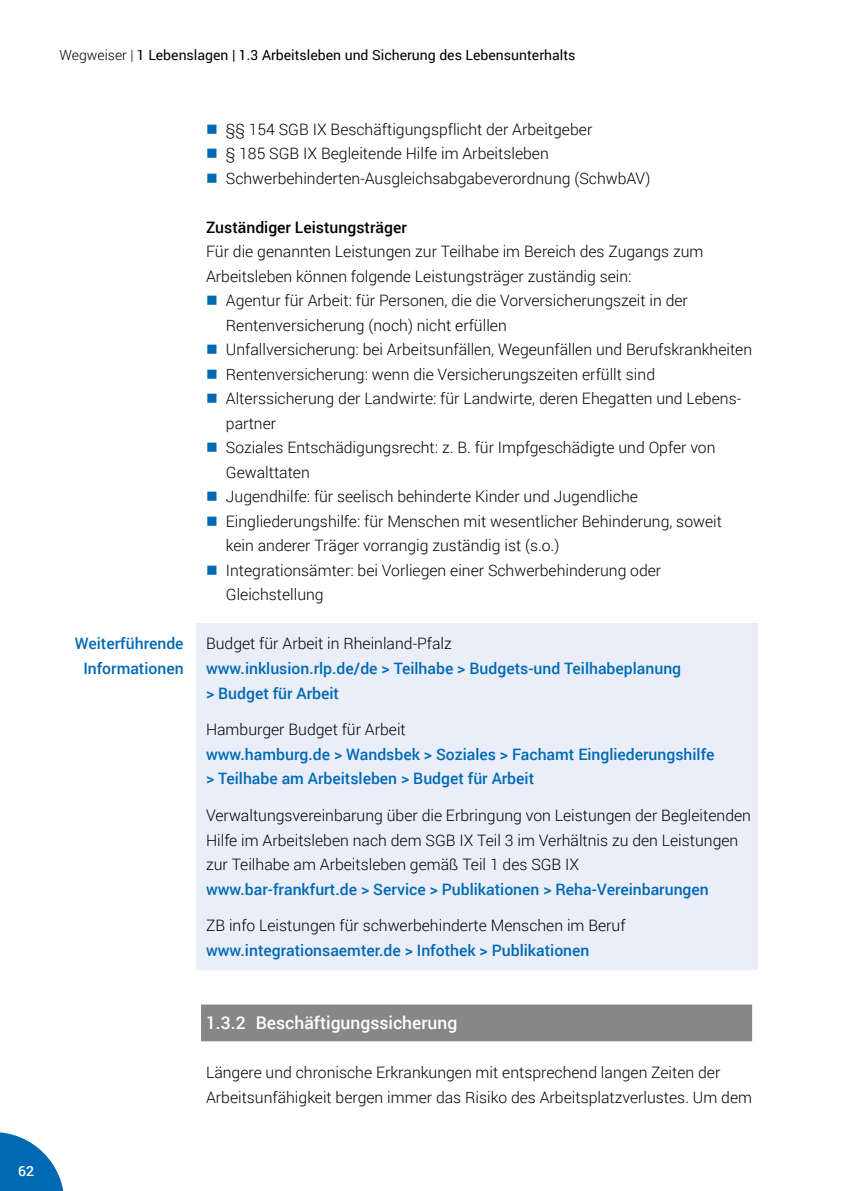
<style>
.page{position:relative;width:844px;height:1191px;background:#fff}
.page>*{position:absolute;margin:0;border:0;box-sizing:border-box;transform-origin:0 0}
.Subheadline_10pt{font:500 17.5px "Roboto";color:#fff}
.Merke_9pt_blau{font:300 15.75px/24.5px "Roboto";color:#000}
.Merke_9pt_blau-2{font:500 15.75px/24.5px "Roboto";color:#0069b4}
.Fließtext_9pt{font:300 15.75px/24.5px "Roboto";color:#000}
.Fließtext_9pt-2{font:500 15.75px "Roboto";color:#000}
.t1{font:14px "Roboto";color:#000}
.t2{font:500 14px "Roboto";color:#fff}
.s1{font-weight:300}
.s2{font-weight:300;color:#000}
.s3{font-weight:500;color:#0069b4}
</style>
<div class="page">
<div style="left:196px;top:623px;width:560px;height:347px;background:#e9eef9"></div>
<div style="left:201px;top:1004px;width:551px;height:37px;background:#878787"></div>
<svg style="left:0;top:1132px;width:64px;height:59px"></svg>
<p class="t2" style="left:18px;top:1161px;width:17px">62</p>
<p class="t1" style="left:60px;top:45px;width:517px"><span class="s1">Wegweiser |</span> 1 Lebenslagen | 1.3 Arbeitsleben und Sicherung des Lebensunterhalts</p>
<p class="Merke_9pt_blau-2" style="left:75px;top:631px;width:110px;text-align:center">Weiterführende<br>Informationen</p>
<p class="Merke_9pt_blau" style="left:226px;top:116px;width:368px">§§ 154 SGB IX Beschäftigungspflicht der Arbeitgeber</p>
<p class="Merke_9pt_blau" style="left:226px;top:141px;width:324px">§ 185 SGB IX Begleitende Hilfe im Arbeitsleben</p>
<p class="Merke_9pt_blau" style="left:226px;top:165px;width:426px">Schwerbehinderten-Ausgleichsabgabeverordnung (SchwbAV)</p>
<p class="Fließtext_9pt-2" style="left:206px;top:216px;width:202px">Zuständiger Leistungsträger</p>
<p class="Fließtext_9pt" style="left:206px;top:239px;width:499px">Für die genannten Leistungen zur Teilhabe im Bereich des Zugangs zum<br>Arbeitsleben können folgende Leistungsträger zuständig sein:</p>
<p class="Merke_9pt_blau" style="left:226px;top:288px;width:463px">Agentur für Arbeit: für Personen, die die Vorversicherungszeit in der<br>Rentenversicherung (noch) nicht erfüllen</p>
<p class="Merke_9pt_blau" style="left:226px;top:337px;width:527px">Unfallversicherung: bei Arbeitsunfällen, Wegeunfällen und Berufskrankheiten</p>
<p class="Merke_9pt_blau" style="left:226px;top:361px;width:430px">Rentenversicherung: wenn die Versicherungszeiten erfüllt sind</p>
<p class="Merke_9pt_blau" style="left:226px;top:386px;width:516px">Alterssicherung der Landwirte: für Landwirte, deren Ehegatten und Lebens&shy;partner</p>
<p class="Merke_9pt_blau" style="left:226px;top:435px;width:491px">Soziales Entschädigungsrecht: z. B. für Impfgeschädigte und Opfer von<br>Gewalttaten</p>
<p class="Merke_9pt_blau" style="left:226px;top:484px;width:413px">Jugendhilfe: für seelisch behinderte Kinder und Jugendliche</p>
<p class="Merke_9pt_blau" style="left:226px;top:508px;width:497px">Eingliederungshilfe: für Menschen mit wesentlicher Behinderung, soweit kein anderer Träger vorrangig zuständig ist (s.o.)</p>
<p class="Merke_9pt_blau" style="left:226px;top:557px;width:437px">Integrationsämter: bei Vorliegen einer Schwerbehinderung oder<br>Gleichstellung</p>
<p class="Merke_9pt_blau-2" style="left:206px;top:631px;width:476px"><span class="s2">Budget für Arbeit in Rheinland-Pfalz<br></span>www.inklusion.rlp.de/de &gt; Teilhabe &gt; Budgets-und Teilhabeplanung &gt; Budget für Arbeit</p>
<p class="Merke_9pt_blau-2" style="left:206px;top:717px;width:510px"><span class="s2">Hamburger Budget für Arbeit<br></span>www.hamburg.de &gt; Wandsbek &gt; Soziales &gt; Fachamt Eingliederungshilfe &gt; Teilhabe am Arbeitsleben &gt; Budget für Arbeit</p>
<p class="Merke_9pt_blau" style="left:206px;top:802px;width:546px">Verwaltungsvereinbarung über die Erbringung von Leistungen der Begleitenden Hilfe im Arbeitsleben nach dem SGB IX Teil 3 im Verhältnis zu den Leistungen zur Teilhabe am Arbeitsleben gemäß Teil 1 des SGB IX<br><span class="s3">www.bar-frankfurt.de &gt; Service &gt; Publikationen &gt; Reha-Vereinbarungen</span></p>
<p class="Merke_9pt_blau" style="left:206px;top:913px;width:421px">ZB info Leistungen für schwerbehinderte Menschen im Beruf <span class="s3">www.integrationsaemter.de &gt; Infothek &gt; Publikationen</span></p>
<p class="Subheadline_10pt" style="left:206px;top:1010px;width:253px">1.3.2 Beschäftigungssicherung</p>
<p class="Fließtext_9pt" style="left:206px;top:1060px;width:547px">Längere und chronische Erkrankungen mit entsprechend langen Zeiten der<br>Arbeitsunfähigkeit bergen immer das Risiko des Arbeitsplatzverlustes. Um dem</p>
</div>
